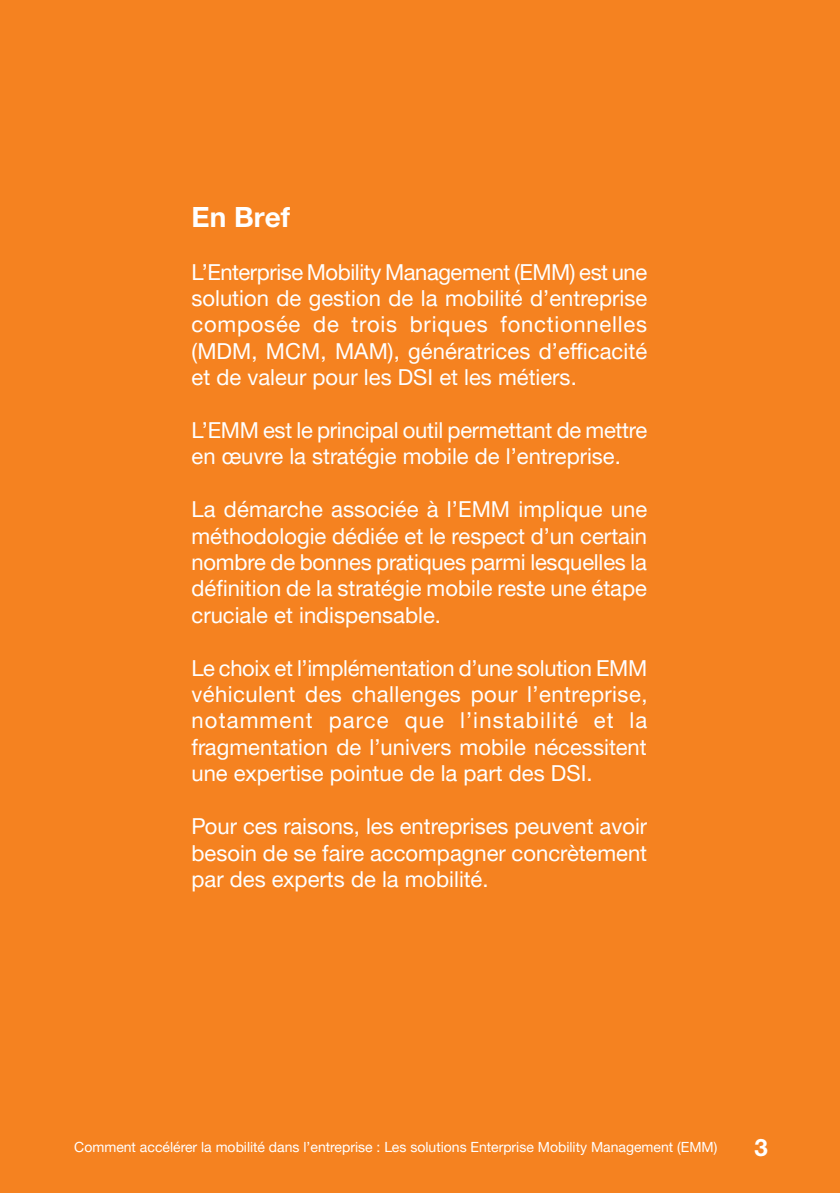
<style>
.page{position:relative;width:840px;height:1193px;background:#fff}
.page>*{position:absolute;margin:0;border:0;box-sizing:border-box;transform-origin:0 0}
.t1{font:700 28px "Helvetica Neue LT Pro";color:#fff}
.t2{font:700 24px "Helvetica Neue LT Pro";color:#fff}
.t3{font:22px/26.4px "Helvetica Neue";color:#fff;text-align:justify}
.t4{font:14px "Helvetica Neue";color:#fff}
</style>
<div class="page">
<div style="left:0;top:2px;width:6px;height:1190px;background:#f58220"></div>
<div style="left:1px;top:0;width:839px;height:1193px;background:#f58220"></div>
<p class="t1" style="left:191px;top:199px;width:100px">En Bref</p>
<p class="t3" style="left:191px;top:258px;width:457px">L’Enterprise Mobility Management (EMM) est une solution de gestion de la mobilité d’entreprise composée de trois briques fonctionnelles (MDM, MCM, MAM), génératrices d’efficacité et de valeur pour les DSI et les métiers.</p>
<p class="t3" style="left:191px;top:417px;width:457px">L’EMM est le principal outil permettant de mettre en œuvre la stratégie mobile de l’entreprise.</p>
<p class="t3" style="left:191px;top:496px;width:457px">La démarche associée à l’EMM implique une méthodologie dédiée et le respect d’un certain nombre de bonnes pratiques parmi lesquelles la définition de la stratégie mobile reste une étape cruciale et indispensable.</p>
<p class="t3" style="left:191px;top:654px;width:457px">Le choix et l’implémentation d’une solution EMM véhiculent des challenges pour l’entreprise, notamment parce que l’instabilité et la fragmentation de l’univers mobile nécessitent une expertise pointue de la part des DSI.</p>
<p class="t3" style="left:191px;top:813px;width:457px">Pour ces raisons, les entreprises peuvent avoir besoin de se faire accompagner concrètement par des experts de la mobilité.</p>
<p class="t4" style="left:74px;top:1139px;width:644px">Comment accélérer la mobilité dans l’entreprise : Les solutions Enterprise Mobility Management (EMM)</p>
<p class="t2" style="left:754px;top:1132px;width:15px">3</p>
</div>
